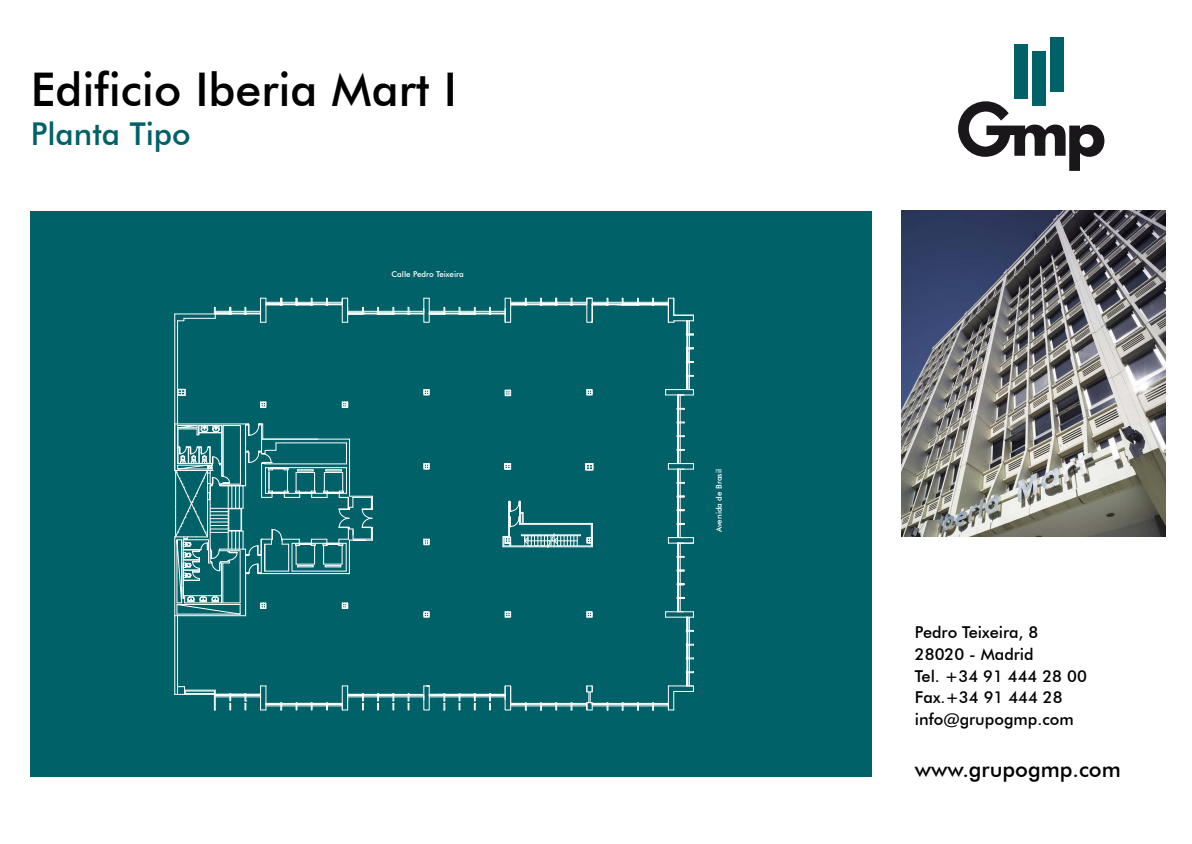
<style>
.page{position:relative;width:1192px;height:844px;background:#fff}
.page>*{position:absolute;margin:0;border:0;box-sizing:border-box;transform-origin:0 0}
.t1{font:500 46.4px "Futura BT";color:#000}
.t2{font:500 31.4px "Futura BT";color:#006168}
.t3{font:500 21.8px "Futura BT";color:#000}
.t4{font:500 16.4px/21.8px "Futura BT";color:#000}
.t5{font:500 8px "Futura BT";color:#fff}
</style>
<div class="page">
<div style="left:31px;top:211px;width:841px;height:565px;background:#006168"></div>
<svg style="left:174px;top:298px;width:520px;height:412px"></svg>
<img style="left:901px;top:211px;width:264px;height:325px">
<div style="left:1014px;top:44px;width:14px;height:54px;background:#006168"></div>
<div style="left:1032px;top:51px;width:14px;height:54px;background:#006168"></div>
<div style="left:1050px;top:38px;width:14px;height:54px;background:#006168"></div>
<svg style="left:958px;top:101px;width:146px;height:70px"></svg>
<h1 class="t1" style="left:31px;top:61px;width:428px">Edificio Iberia Mart I</h1>
<h2 class="t2" style="left:31px;top:115px;width:162px">Planta Tipo</h2>
<p class="t5" style="left:391px;top:269px;width:74px">Calle Pedro Teixeira</p>
<p class="t5" style="left:714px;top:532px;width:65px;rotate:-90deg">Avenida de Brasil</p>
<p class="t4" style="left:915px;top:621px;width:173px">Pedro Teixeira, 8<br>28020 - Madrid<br>Tel. +34 91 444 28 00<br>Fax.+34 91 444 28 info@grupogmp.com</p>
<h3 class="t3" style="left:915px;top:755px;width:207px">www.grupogmp.com</h3>
</div>
